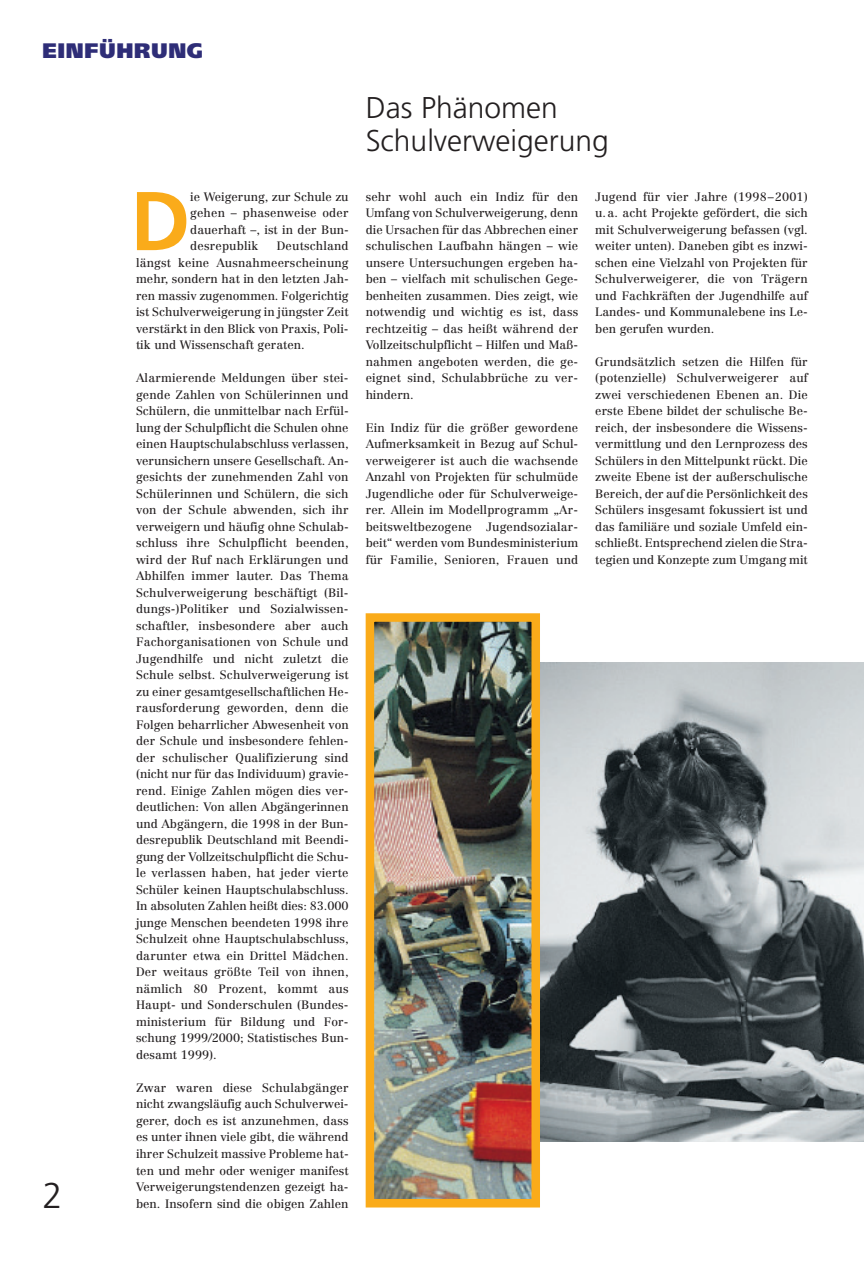
<style>
.page{position:relative;width:864px;height:1262px;background:#fff}
.page>*{position:absolute;margin:0;border:0;box-sizing:border-box;transform-origin:0 0}
.t1{font:700 83.1px "Frutiger";color:#faab1a}
.t2{font:300 36px "Frutiger";color:#231f20}
.t3{font:300 30px/33px "Frutiger";color:#231f20}
.t4{font:900 21px "Frutiger";letter-spacing:.03em;color:#2e2d77}
.t5{font:12px/16.5px "Centennial";color:#231f20;text-align:justify}
</style>
<div class="page">
<img style="left:540px;top:663px;width:324px;height:478px">
<img style="left:376px;top:623px;width:154px;height:574px">
<div style="left:366px;top:613px;width:174px;height:594px;border:9px solid #faab1a"></div>
<h3 class="t4" style="left:43px;top:43px;width:162px">EINFÜHRUNG</h3>
<h2 class="t2" style="left:43px;top:1180px;width:22px">2</h2>
<h1 class="t1" style="left:130px;top:188px;width:62px">D</h1>
<p class="t5" style="left:190px;top:189px;width:160px">ie Weigerung, zur Schule zu gehen – phasenweise oder dauerhaft –, ist in der Bun&shy;desrepublik</p>
<p class="t5" style="left:136px;top:239px;width:214px;text-indent:141px">Deutschland längst keine Ausnahmeerscheinung mehr, sondern hat in den letzten Jah&shy;ren massiv zugenommen. Folgerichtig ist Schulverweigerung in jüngster Zeit verstärkt in den Blick von Praxis, Poli&shy;tik und Wissenschaft geraten.</p>
<p class="t5" style="left:136px;top:371px;width:214px">Alarmierende Meldungen über stei&shy;gende Zahlen von Schülerinnen und Schülern, die unmittelbar nach Erfül&shy;lung der Schulpflicht die Schulen ohne einen Hauptschulabschluss verlassen, verunsichern unsere Gesellschaft. An&shy;gesichts der zunehmenden Zahl von Schülerinnen und Schülern, die sich von der Schule abwenden, sich ihr verweigern und häufig ohne Schulab&shy;schluss ihre Schulpflicht beenden, wird der Ruf nach Erklärungen und Abhilfen immer lauter. Das Thema Schulverweigerung beschäftigt (Bil&shy;dungs-)Politiker und Sozialwissen&shy;schaftler, insbesondere aber auch Fachorganisationen von Schule und Jugendhilfe und nicht zuletzt die Schule selbst. Schulverweigerung ist zu einer gesamtgesellschaftlichen He&shy;rausforderung geworden, denn die Folgen beharrlicher Abwesenheit von der Schule und insbesondere fehlen&shy;der schulischer Qualifizierung sind (nicht nur für das Individuum) gravie&shy;rend. Einige Zahlen mögen dies ver&shy;deutlichen: Von allen Abgängerinnen und Abgängern, die 1998 in der Bun&shy;desrepublik Deutschland mit Beendi&shy;gung der Vollzeitschulpflicht die Schu&shy;le verlassen haben, hat jeder vierte Schüler keinen Hauptschulabschluss.<br>In absoluten Zahlen heißt dies: 83.000 junge Menschen beendeten 1998 ihre Schulzeit ohne Hauptschulabschluss, darunter etwa ein Drittel Mädchen.<br>Der weitaus größte Teil von ihnen, nämlich 80 Prozent, kommt aus Haupt- und Sonderschulen (Bundes&shy;ministerium für Bildung und For&shy;schung 1999/2000; Statistisches Bun&shy;desamt 1999).</p>
<p class="t5" style="left:136px;top:1080px;width:214px">Zwar waren diese Schulabgänger nicht zwangsläufig auch Schulverwei&shy;gerer, doch es ist anzunehmen, dass es unter ihnen viele gibt, die während ihrer Schulzeit massive Probleme hat&shy;ten und mehr oder weniger manifest Verweigerungstendenzen gezeigt ha&shy;ben. Insofern sind die obigen Zahlen</p>
<h3 class="t3" style="left:366px;top:93px;width:245px">Das Phänomen<br>Schulverweigerung</h3>
<p class="t5" style="left:366px;top:189px;width:214px">sehr wohl auch ein Indiz für den Umfang von Schulverweigerung, denn die Ursachen für das Abbrechen einer schulischen Laufbahn hängen – wie unsere Untersuchungen ergeben ha&shy;ben – vielfach mit schulischen Gege&shy;benheiten zusammen. Dies zeigt, wie notwendig und wichtig es ist, dass rechtzeitig – das heißt während der Vollzeitschulpflicht – Hilfen und Maß&shy;nahmen angeboten werden, die ge&shy;eignet sind, Schulabbrüche zu ver&shy;hindern.</p>
<p class="t5" style="left:366px;top:420px;width:214px">Ein Indiz für die größer gewordene Aufmerksamkeit in Bezug auf Schul&shy;verweigerer ist auch die wachsende Anzahl von Projekten für schulmüde Jugendliche oder für Schulverweige&shy;rer. Allein im Modellprogramm „Ar&shy;beitsweltbezogene Jugendsozialar&shy;beit“ werden vom Bundesministerium für Familie, Senioren, Frauen und</p>
<p class="t5" style="left:595px;top:189px;width:214px">Jugend für vier Jahre (1998–2001) u.a. acht Projekte gefördert, die sich mit Schulverweigerung befassen (vgl. weiter unten). Daneben gibt es inzwi&shy;schen eine Vielzahl von Projekten für Schulverweigerer, die von Trägern und Fachkräften der Jugendhilfe auf Landes- und Kommunalebene ins Le&shy;ben gerufen wurden.</p>
<p class="t5" style="left:595px;top:354px;width:214px">Grundsätzlich setzen die Hilfen für (potenzielle) Schulverweigerer auf zwei verschiedenen Ebenen an. Die erste Ebene bildet der schulische Be&shy;reich, der insbesondere die Wissens&shy;vermittlung und den Lernprozess des Schülers in den Mittelpunkt rückt. Die zweite Ebene ist der außerschulische Bereich, der auf die Persönlichkeit des Schülers insgesamt fokussiert ist und das familiäre und soziale Umfeld ein&shy;schließt. Entsprechend zielen die Stra&shy;tegien und Konzepte zum Umgang mit</p>
</div>
